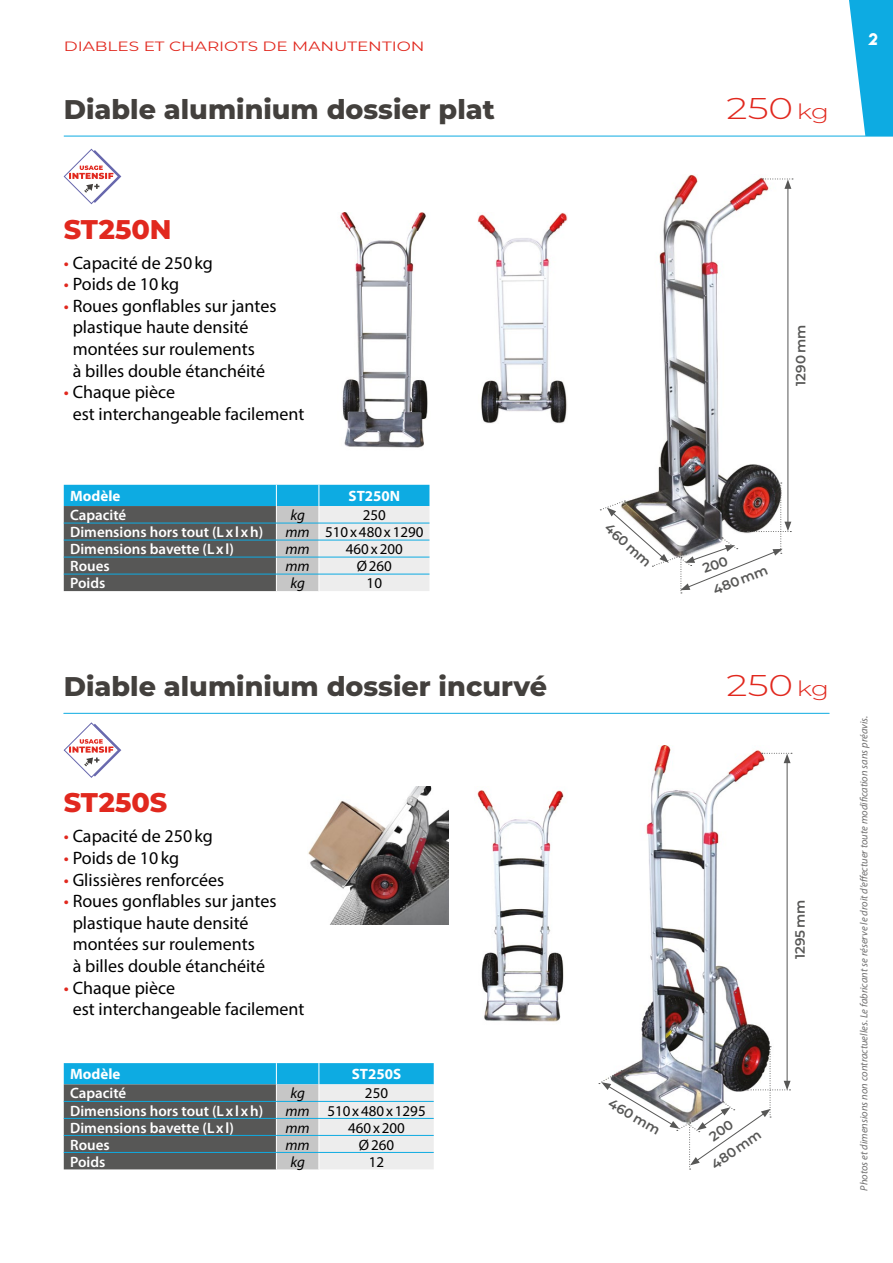
<style>
.page{position:relative;width:893px;height:1263px;background:#fff}
.page>*{position:absolute;margin:0;border:0;box-sizing:border-box;transform-origin:0 0}
.t1{font:300 30px "Montserrat";color:#e1281e;scale:1.25 1}
.t2{font:800 27px "Montserrat";color:#43403d}
.t3{font:800 27px "Montserrat";color:#e1281e}
.t4{font:18px/21.6px "Myriad Pro";color:#000}
.t5{font:600 15px "Myriad Pro";color:#fff}
.t6{font:15px "Myriad Pro";color:#000}
.t7{font:700 15px "Myriad Pro";color:#fff}
.t8{font:italic 15px "Myriad Pro";letter-spacing:-.005em;color:#000}
.t9{font:800 15px "TYPOGRAPHPRO";color:#fff}
.t10{font:600 13.5px/24px "Montserrat";color:#575756;text-align:center}
.t11{font:13.5px "Montserrat";color:#e1281e;scale:1.25 1}
.t12{font:italic 10.5px "Myriad Pro";color:#706f6f}
.s1{font-size:21px}
.s2{color:#e1281e}
.s3{font-style:italic}
</style>
<div class="page">
<svg style="left:844px;top:0;width:49px;height:136px"></svg>
<hr style="left:64px;top:136px;width:829px;height:1px;background:#0dabe2">
<svg style="left:64px;top:1063px;width:370px;height:106px;background:#7798a3"></svg>
<hr style="left:64px;top:1101px;width:212px;height:1px;background:#0dabe2">
<hr style="left:64px;top:1118px;width:212px;height:1px;background:#0dabe2">
<hr style="left:64px;top:1135px;width:212px;height:1px;background:#0dabe2">
<hr style="left:276px;top:1101px;width:43px;height:1px;background:#0dabe2">
<hr style="left:276px;top:1118px;width:43px;height:1px;background:#0dabe2">
<hr style="left:276px;top:1135px;width:43px;height:1px;background:#0dabe2">
<hr style="left:319px;top:1101px;width:115px;height:1px;background:#0dabe2">
<hr style="left:319px;top:1118px;width:115px;height:1px;background:#0dabe2">
<hr style="left:319px;top:1135px;width:115px;height:1px;background:#0dabe2">
<hr style="left:64px;top:1152px;width:212px;height:1px;background:#0dabe2">
<hr style="left:276px;top:1152px;width:43px;height:1px;background:#0dabe2">
<hr style="left:319px;top:1152px;width:115px;height:1px;background:#0dabe2">
<svg style="left:64px;top:485px;width:365px;height:106px;background:#7497a3"></svg>
<hr style="left:64px;top:523px;width:212px;height:1px;background:#0dabe2">
<hr style="left:64px;top:540px;width:212px;height:1px;background:#0dabe2">
<hr style="left:64px;top:557px;width:212px;height:1px;background:#0dabe2">
<hr style="left:276px;top:523px;width:43px;height:1px;background:#0dabe2">
<hr style="left:276px;top:540px;width:43px;height:1px;background:#0dabe2">
<hr style="left:276px;top:557px;width:43px;height:1px;background:#0dabe2">
<hr style="left:319px;top:523px;width:110px;height:1px;background:#0dabe2">
<hr style="left:319px;top:540px;width:110px;height:1px;background:#0dabe2">
<hr style="left:319px;top:557px;width:110px;height:1px;background:#0dabe2">
<hr style="left:64px;top:574px;width:212px;height:1px;background:#0dabe2">
<hr style="left:276px;top:574px;width:43px;height:1px;background:#0dabe2">
<hr style="left:319px;top:574px;width:110px;height:1px;background:#0dabe2">
<img style="left:658px;top:174px;width:124px;height:309px">
<hr style="left:787px;top:186px;width:1px;height:338px;background:#575756">
<svg style="left:763px;top:179px;width:30px;height:10px"></svg>
<img style="left:641px;top:746px;width:136px;height:300px">
<hr style="left:787px;top:761px;width:1px;height:322px;background:#575756">
<svg style="left:762px;top:753px;width:30px;height:10px"></svg>
<svg style="left:599px;top:1046px;width:192px;height:124px"></svg>
<hr style="left:64px;top:713px;width:765px;height:1px;background:#0dabe2">
<svg style="left:63px;top:148px;width:58px;height:57px"></svg>
<svg style="left:63px;top:722px;width:58px;height:56px"></svg>
<img style="left:340px;top:213px;width:88px;height:235px">
<img style="left:477px;top:213px;width:90px;height:210px">
<img style="left:477px;top:790px;width:87px;height:232px">
<img style="left:308px;top:786px;width:140px;height:138px">
<svg style="left:600px;top:483px;width:191px;height:110px"></svg>
<p class="t11" style="left:64px;top:37px;width:290px">DIABLES ET CHARIOTS DE MANUTENTION</p>
<h2 class="t2" style="left:64px;top:90px;width:433px">Diable aluminium dossier plat</h2>
<h1 class="t1" style="left:726px;top:88px;width:84px">250 <span class="s1">kg</span></h1>
<p class="t9" style="left:868px;top:28px;width:12px">2</p>
<h2 class="t3" style="left:64px;top:209px;width:109px">ST250N</h2>
<p class="t4" style="left:64px;top:252px;width:151px"><span class="s2">•</span> Capacité de 250kg</p>
<p class="t4" style="left:64px;top:273px;width:117px"><span class="s2">•</span> Poids de 10kg</p>
<p class="t4" style="left:73px;top:295px;width:205px;text-indent:-9px"><span class="s2">•</span> Roues gonflables sur jantes plastique haute densité montées sur roulements<br>à billes double étanchéité</p>
<p class="t4" style="left:73px;top:381px;width:233px;text-indent:-9px"><span class="s2">•</span> Chaque pièce<br>est interchangeable facilement</p>
<p class="t7" style="left:70px;top:486px;width:52px">Modèle</p>
<p class="t7" style="left:349px;top:486px;width:53px">ST250N</p>
<p class="t5" style="left:70px;top:505px;width:58px">Capacité</p>
<p class="t8" style="left:290px;top:506px;width:16px">kg</p>
<p class="t6" style="left:363px;top:506px;width:25px">250</p>
<p class="t5" style="left:70px;top:523px;width:195px">Dimensions hors tout (L x l xh)</p>
<p class="t6" style="left:285px;top:523px;width:140px"><span class="s3">mm</span> 510x480x1290</p>
<p class="t5" style="left:70px;top:540px;width:165px">Dimensions bavette (L x l)</p>
<p class="t8" style="left:285px;top:540px;width:26px">mm</p>
<p class="t6" style="left:346px;top:540px;width:58px">460x200</p>
<p class="t5" style="left:70px;top:557px;width:41px">Roues</p>
<p class="t8" style="left:285px;top:557px;width:26px">mm</p>
<p class="t6" style="left:357px;top:557px;width:37px">Ø260</p>
<p class="t5" style="left:70px;top:574px;width:37px">Poids</p>
<p class="t8" style="left:290px;top:574px;width:16px">kg</p>
<p class="t6" style="left:367px;top:574px;width:17px">10</p>
<p class="t10" style="left:615px;top:516px;width:55px;rotate:42deg">460 m m</p>
<p class="t10" style="left:788px;top:386px;width:62px;rotate:-90deg">1290 mm</p>
<p class="t10" style="left:709px;top:579px;width:56px;rotate:-22deg">480 m m</p>
<h2 class="t2" style="left:64px;top:666px;width:485px">Diable aluminium dossier incurvé</h2>
<h1 class="t1" style="left:726px;top:665px;width:84px">250 <span class="s1">kg</span></h1>
<h2 class="t3" style="left:64px;top:783px;width:105px">ST250S</h2>
<p class="t4" style="left:64px;top:825px;width:151px"><span class="s2">•</span> Capacité de 250kg</p>
<p class="t4" style="left:64px;top:847px;width:117px"><span class="s2">•</span> Poids de 10kg</p>
<p class="t4" style="left:64px;top:868px;width:162px"><span class="s2">•</span> Glissières renforcées</p>
<p class="t4" style="left:73px;top:890px;width:205px;text-indent:-9px"><span class="s2">•</span> Roues gonflables sur jantes plastique haute densité montées sur roulements<br>à billes double étanchéité</p>
<p class="t4" style="left:73px;top:976px;width:233px;text-indent:-9px"><span class="s2">•</span> Chaque pièce<br>est interchangeable facilement</p>
<p class="t7" style="left:70px;top:1064px;width:52px">Modèle</p>
<p class="t7" style="left:352px;top:1064px;width:51px">ST250S</p>
<p class="t5" style="left:70px;top:1084px;width:58px">Capacité</p>
<p class="t8" style="left:290px;top:1084px;width:16px">kg</p>
<p class="t6" style="left:365px;top:1084px;width:25px">250</p>
<p class="t5" style="left:70px;top:1101px;width:195px">Dimensions hors tout (L x l xh)</p>
<p class="t6" style="left:286px;top:1101px;width:142px"><span class="s3">mm</span> 510x480x1295</p>
<p class="t5" style="left:70px;top:1118px;width:165px">Dimensions bavette (L x l)</p>
<p class="t8" style="left:286px;top:1118px;width:26px">mm</p>
<p class="t6" style="left:348px;top:1118px;width:58px">460x200</p>
<p class="t5" style="left:70px;top:1135px;width:41px">Roues</p>
<p class="t8" style="left:286px;top:1135px;width:26px">mm</p>
<p class="t6" style="left:359px;top:1135px;width:37px">Ø260</p>
<p class="t5" style="left:70px;top:1152px;width:37px">Poids</p>
<p class="t8" style="left:290px;top:1152px;width:16px">kg</p>
<p class="t6" style="left:369px;top:1152px;width:17px">12</p>
<p class="t10" style="left:787px;top:959px;width:61px;rotate:-90deg">1295 mm</p>
<p class="t10" style="left:616px;top:1091px;width:55px;rotate:30deg">460 m m</p>
<p class="t10" style="left:692px;top:1136px;width:56px;rotate:-35deg">200<br>480 m m</p>
<p class="t12" style="left:857px;top:1191px;width:477px;rotate:-90deg">Photos et dimensions non contractuelles. Le fabricant se réserve le droit d’effectuer toute modification sans préavis.</p>
</div>
